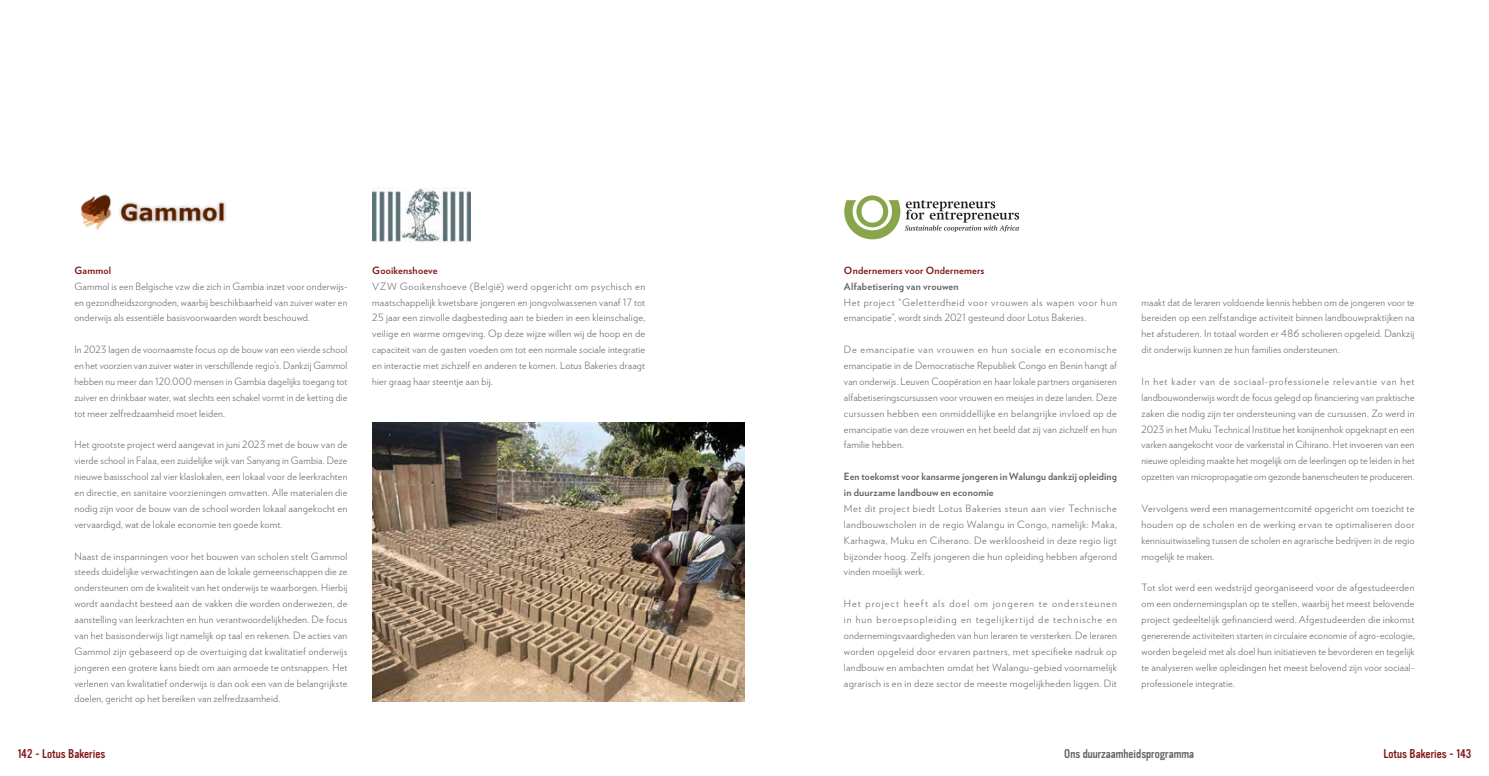
<style>
.page{position:relative;width:1489px;height:776px;background:#fff}
.page>*{position:absolute;margin:0;border:0;box-sizing:border-box;transform-origin:0 0}
.t1{font:12.5px "Vinyl OT";color:#7f1719}
.t2{font:12.5px "Vinyl OT";color:#646363}
.t3{font:300 10px/15.9px "Verlag";letter-spacing:.02em;color:#646363;text-align:justify}
.t4{font:700 10px/15.9px "Verlag";letter-spacing:.015em;color:#646363}
.t5{font:700 10px "Verlag";letter-spacing:.02em;color:#7f1719}
</style>
<div class="page">
<svg style="left:844px;top:195px;width:175px;height:44px"></svg>
<img style="left:372px;top:188px;width:99px;height:54px">
<img style="left:81px;top:194px;width:145px;height:36px">
<img style="left:372px;top:423px;width:372px;height:279px">
<p class="t5" style="left:74px;top:262px;width:38px">Gammol</p>
<p class="t3" style="left:74px;top:278px;width:274px">Gammol is een Belgische vzw die zich in Gambia inzet voor onderwijs&shy;en gezondheidszorgnoden, waarbij beschikbaarheid van zuiver water en onderwijs als essentiële basisvoorwaarden wordt beschouwd.</p>
<p class="t3" style="left:74px;top:341px;width:274px">In 2023 lagen de voornaamste focus op de bouw van een vierde school en het voorzien van zuiver water in verschillende regio’s. Dankzij Gammol hebben nu meer dan 120.000 mensen in Gambia dagelijks toegang tot zuiver en drinkbaar water, wat slechts een schakel vormt in de ketting die tot meer zelfredzaamheid moet leiden.</p>
<p class="t3" style="left:74px;top:436px;width:274px">Het grootste project werd aangevat in juni 2023 met de bouw van de vierde school in Falaa, een zuidelijke wijk van Sanyang in Gambia. Deze nieuwe basisschool zal vier klaslokalen, een lokaal voor de leerkrachten en directie, en sanitaire voorzieningen omvatten. Alle materialen die nodig zijn voor de bouw van de school worden lokaal aangekocht en vervaardigd, wat de lokale economie ten goede komt.</p>
<p class="t3" style="left:74px;top:547px;width:274px">Naast de inspanningen voor het bouwen van scholen stelt Gammol steeds duidelijke verwachtingen aan de lokale gemeenschappen die ze ondersteunen om de kwaliteit van het onderwijs te waarborgen. Hierbij wordt aandacht besteed aan de vakken die worden onderwezen, de aanstelling van leerkrachten en hun verantwoordelijkheden. De focus van het basisonderwijs ligt namelijk op taal en rekenen. De acties van Gammol zijn gebaseerd op de overtuiging dat kwalitatief onderwijs jongeren een grotere kans biedt om aan armoede te ontsnappen. Het verlenen van kwalitatief onderwijs is dan ook een van de belangrijkste doelen, gericht op het bereiken van zelfredzaamheid.</p>
<p class="t5" style="left:372px;top:262px;width:67px">Gooikenshoeve</p>
<p class="t3" style="left:372px;top:278px;width:274px">VZW Gooikenshoeve (België) werd opgericht om psychisch en maatschappelijk kwetsbare jongeren en jongvolwassenen vanaf 17 tot 25 jaar een zinvolle dagbesteding aan te bieden in een kleinschalige, veilige en warme omgeving. Op deze wijze willen wij de hoop en de capaciteit van de gasten voeden om tot een normale sociale integratie en interactie met zichzelf en anderen te komen. Lotus Bakeries draagt hier graag haar steentje aan bij.</p>
<p class="t5" style="left:843px;top:262px;width:142px">Ondernemers voor Ondernemers</p>
<p class="t4" style="left:843px;top:278px;width:116px">Alfabetisering van vrouwen</p>
<p class="t3" style="left:843px;top:293px;width:274px">Het project “Geletterdheid voor vrouwen als wapen voor hun emancipatie”, wordt sinds 2021 gesteund door Lotus Bakeries.</p>
<p class="t3" style="left:843px;top:341px;width:274px">De emancipatie van vrouwen en hun sociale en economische emancipatie in de Democratische Republiek Congo en Benin hangt af van onderwijs. Leuven Coopération en haar lokale partners organiseren alfabetiseringscursussen voor vrouwen en meisjes in deze landen. Deze cursussen hebben een onmiddellijke en belangrijke invloed op de emancipatie van deze vrouwen en het beeld dat zij van zichzelf en hun familie hebben.</p>
<p class="t4" style="left:843px;top:468px;width:274px">Een toekomst voor kansarme jongeren in Walungu dankzij opleiding in duurzame landbouw en economie</p>
<p class="t3" style="left:843px;top:500px;width:274px">Met dit project biedt Lotus Bakeries steun aan vier Technische landbouwscholen in de regio Walangu in Congo, namelijk: Maka, Karhagwa, Muku en Ciherano. De werkloosheid in deze regio ligt bijzonder hoog. Zelfs jongeren die hun opleiding hebben afgerond vinden moeilijk werk.</p>
<p class="t3" style="left:843px;top:595px;width:274px">Het project heeft als doel om jongeren te ondersteunen in hun beroepsopleiding en tegelijkertijd de technische en ondernemingsvaardigheden van hun leraren te versterken. De leraren worden opgeleid door ervaren partners, met specifieke nadruk op landbouw en ambachten omdat het Walangu-gebied voornamelijk agrarisch is en in deze sector de meeste mogelijkheden liggen. Dit</p>
<p class="t3" style="left:1141px;top:293px;width:274px">maakt dat de leraren voldoende kennis hebben om de jongeren voor te bereiden op een zelfstandige activiteit binnen landbouwpraktijken na het afstuderen. In totaal worden er 486 scholieren opgeleid. Dankzij dit onderwijs kunnen ze hun families ondersteunen.</p>
<p class="t3" style="left:1141px;top:373px;width:274px">In het kader van de sociaal-professionele relevantie van het landbouwonderwijs wordt de focus gelegd op financiering van praktische zaken die nodig zijn ter ondersteuning van de cursussen. Zo werd in 2023 in het Muku Technical Institue het konijnenhok opgeknapt en een varken aangekocht voor de varkenstal in Cihirano. Het invoeren van een nieuwe opleiding maakte het mogelijk om de leerlingen op te leiden in het opzetten van micropropagatie om gezonde banenscheuten te produceren.</p>
<p class="t3" style="left:1141px;top:500px;width:274px">Vervolgens werd een managementcomité opgericht om toezicht te houden op de scholen en de werking ervan te optimaliseren door kennisuitwisseling tussen de scholen en agrarische bedrijven in de regio mogelijk te maken.</p>
<p class="t3" style="left:1141px;top:579px;width:274px">Tot slot werd een wedstrijd georganiseerd voor de afgestudeerden om een ondernemingsplan op te stellen, waarbij het meest belovende project gedeeltelijk gefinancierd werd. Afgestudeerden die inkomst genererende activiteiten starten in circulaire economie of agro-ecologie, worden begeleid met als doel hun initiatieven te bevorderen en tegelijk te analyseren welke opleidingen het meest belovend zijn voor sociaal&shy;professionele integratie.</p>
<p class="t1" style="left:18px;top:747px;width:89px">142 - Lotus Bakeries</p>
<p class="t2" style="left:1064px;top:747px;width:131px">Ons duurzaamheidsprogramma</p>
<p class="t1" style="left:1383px;top:747px;width:89px">Lotus Bakeries - 143</p>
</div>
